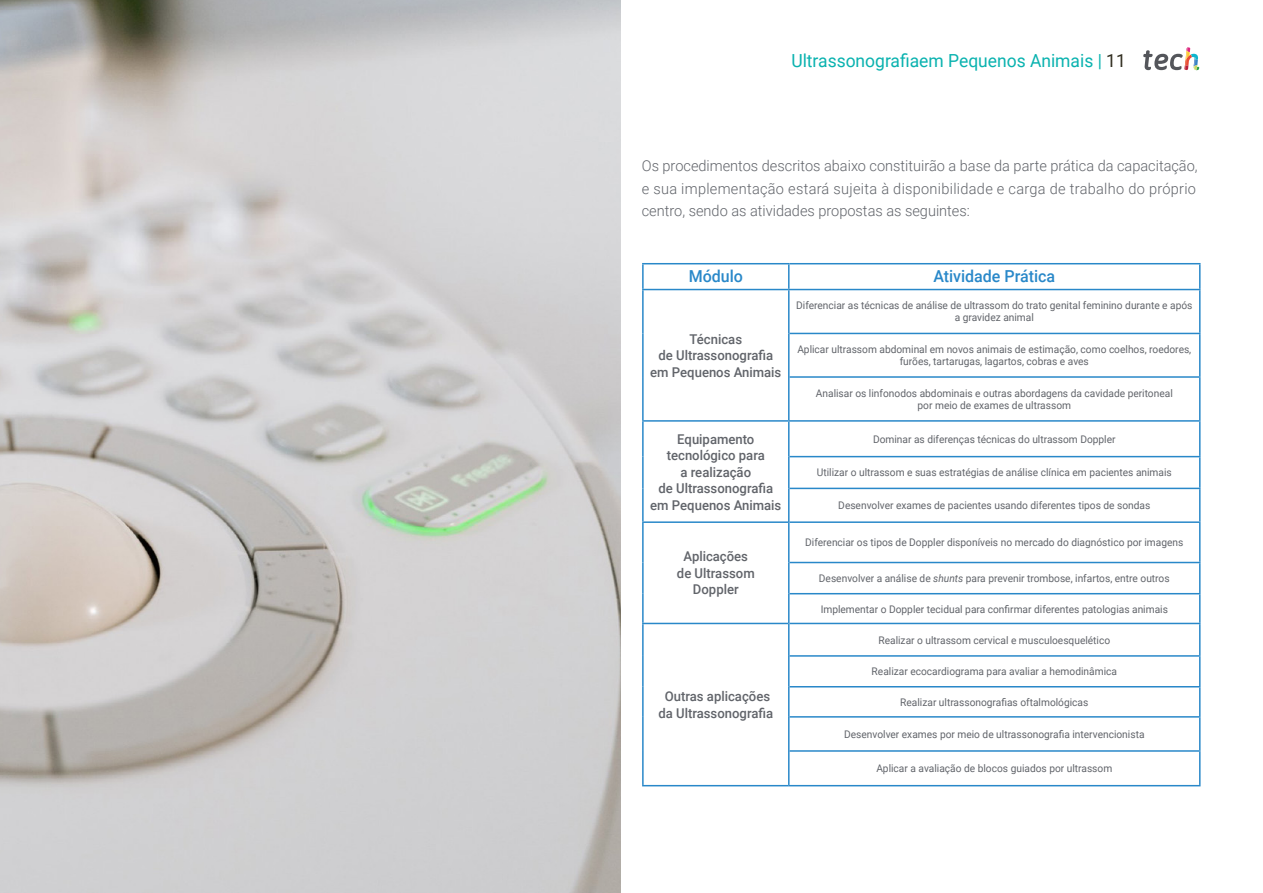
<style>
.page{position:relative;width:1263px;height:893px;background:#fff}
.page>*{position:absolute;margin:0;border:0;box-sizing:border-box;transform-origin:0 0}
.t1{font:18px "Roboto";color:#09b2af}
.t2{font:500 16.5px "Roboto";color:#2988c9}
.t3{font:300 15px/22.5px "Roboto";color:#61646a;text-align:justify}
.t4{font:500 13.5px/16.5px "Roboto";color:#61646a;text-align:center}
.t5{font:10.5px/12px "Roboto";color:#61646a;text-align:center}
.s1{color:#312e20}
.s2{font-style:italic}
</style>
<div class="page">
<svg style="left:1143px;top:47px;width:56px;height:24px"></svg>
<hr style="left:642px;top:785px;width:147px;height:1px;background:#2988c9">
<hr style="left:788px;top:422px;width:1px;height:35px;background:#2988c9">
<hr style="left:788px;top:457px;width:1px;height:31px;background:#2988c9">
<hr style="left:788px;top:488px;width:1px;height:34px;background:#2988c9">
<hr style="left:788px;top:522px;width:1px;height:40px;background:#2988c9">
<hr style="left:788px;top:562px;width:1px;height:32px;background:#2988c9">
<svg style="left:788px;top:594px;width:1px;height:29px"></svg>
<hr style="left:788px;top:623px;width:1px;height:33px;background:#2988c9">
<hr style="left:788px;top:656px;width:1px;height:31px;background:#2988c9">
<hr style="left:788px;top:687px;width:1px;height:30px;background:#2988c9">
<hr style="left:788px;top:717px;width:1px;height:34px;background:#2988c9">
<hr style="left:788px;top:751px;width:1px;height:34px;background:#2988c9">
<hr style="left:788px;top:290px;width:1px;height:43px;background:#2988c9">
<hr style="left:788px;top:333px;width:1px;height:44px;background:#2988c9">
<hr style="left:788px;top:377px;width:1px;height:43px;background:#2988c9">
<hr style="left:642px;top:289px;width:147px;height:1px;background:#2988c9">
<hr style="left:642px;top:290px;width:2px;height:43px;background:#2988c9">
<hr style="left:642px;top:333px;width:2px;height:44px;background:#2988c9">
<hr style="left:642px;top:377px;width:2px;height:43px;background:#2988c9">
<hr style="left:642px;top:420px;width:147px;height:2px;background:#2988c9">
<hr style="left:642px;top:263px;width:147px;height:1px;background:#2988c9">
<hr style="left:642px;top:264px;width:2px;height:25px;background:#2988c9">
<svg style="left:788px;top:264px;width:1px;height:25px"></svg>
<hr style="left:789px;top:263px;width:411px;height:1px;background:#2988c9">
<svg style="left:1199px;top:264px;width:1px;height:25px"></svg>
<hr style="left:789px;top:289px;width:411px;height:1px;background:#2988c9">
<hr style="left:789px;top:333px;width:411px;height:1px;background:#2988c9">
<hr style="left:789px;top:376px;width:411px;height:2px;background:#2988c9">
<hr style="left:1199px;top:290px;width:1px;height:43px;background:#2988c9">
<hr style="left:1199px;top:334px;width:1px;height:42px;background:#2988c9">
<hr style="left:1199px;top:378px;width:1px;height:42px;background:#2988c9">
<hr style="left:789px;top:420px;width:411px;height:2px;background:#2988c9">
<hr style="left:642px;top:422px;width:2px;height:35px;background:#2988c9">
<hr style="left:642px;top:457px;width:2px;height:31px;background:#2988c9">
<hr style="left:642px;top:488px;width:2px;height:33px;background:#2988c9">
<hr style="left:642px;top:521px;width:146px;height:2px;background:#2988c9">
<hr style="left:1199px;top:422px;width:1px;height:34px;background:#2988c9">
<hr style="left:789px;top:456px;width:411px;height:1px;background:#2988c9">
<hr style="left:1199px;top:457px;width:1px;height:31px;background:#2988c9">
<hr style="left:789px;top:488px;width:411px;height:1px;background:#2988c9">
<hr style="left:1199px;top:489px;width:1px;height:32px;background:#2988c9">
<hr style="left:789px;top:521px;width:411px;height:2px;background:#2988c9">
<hr style="left:642px;top:523px;width:2px;height:39px;background:#2988c9">
<hr style="left:642px;top:562px;width:2px;height:32px;background:#2988c9">
<hr style="left:642px;top:594px;width:2px;height:29px;background:#2988c9">
<hr style="left:642px;top:623px;width:146px;height:1px;background:#2988c9">
<hr style="left:1199px;top:523px;width:1px;height:39px;background:#2988c9">
<hr style="left:789px;top:562px;width:411px;height:1px;background:#2988c9">
<hr style="left:1199px;top:563px;width:1px;height:30px;background:#2988c9">
<hr style="left:789px;top:593px;width:411px;height:1px;background:#2988c9">
<svg style="left:1199px;top:594px;width:1px;height:29px"></svg>
<hr style="left:789px;top:623px;width:411px;height:1px;background:#2988c9">
<hr style="left:1199px;top:624px;width:1px;height:31px;background:#2988c9">
<hr style="left:789px;top:655px;width:411px;height:2px;background:#2988c9">
<hr style="left:789px;top:686px;width:411px;height:1px;background:#2988c9">
<svg style="left:1199px;top:657px;width:1px;height:59px"></svg>
<hr style="left:789px;top:716px;width:411px;height:2px;background:#2988c9">
<hr style="left:1199px;top:718px;width:1px;height:32px;background:#2988c9">
<hr style="left:789px;top:750px;width:411px;height:2px;background:#2988c9">
<hr style="left:1199px;top:752px;width:1px;height:33px;background:#2988c9">
<hr style="left:789px;top:785px;width:411px;height:1px;background:#2988c9">
<hr style="left:642px;top:624px;width:2px;height:32px;background:#2988c9">
<hr style="left:642px;top:656px;width:2px;height:31px;background:#2988c9">
<hr style="left:642px;top:687px;width:2px;height:30px;background:#2988c9">
<hr style="left:642px;top:717px;width:2px;height:34px;background:#2988c9">
<hr style="left:642px;top:751px;width:2px;height:34px;background:#2988c9">
<img style="left:0;top:0;width:621px;height:893px">
<h1 class="t1" style="left:791px;top:48px;width:336px">Ultrassonografiaem Pequenos Animais | <span class="s1">11</span></h1>
<h3 class="t3" style="left:642px;top:154px;width:557px">Os procedimentos descritos abaixo constituirão a base da parte prática da capacitação, e sua implementação estará sujeita à disponibilidade e carga de trabalho do próprio centro, sendo as atividades propostas as seguintes:</h3>
<h2 class="t2" style="left:689px;top:265px;width:56px">Módulo</h2>
<h2 class="t2" style="left:933px;top:265px;width:123px">Atividade Prática</h2>
<p class="t4" style="left:650px;top:330px;width:133px">Técnicas<br>de Ultrassonografia em Pequenos Animais</p>
<p class="t5" style="left:796px;top:299px;width:398px">Diferenciar as técnicas de análise de ultrassom do trato genital feminino durante e após a gravidez animal</p>
<p class="t5" style="left:797px;top:343px;width:395px">Aplicar ultrassom abdominal em novos animais de estimação, como coelhos, roedores, furões, tartarugas, lagartos, cobras e aves</p>
<p class="t5" style="left:816px;top:387px;width:358px">Analisar os linfonodos abdominais e outras abordagens da cavidade peritoneal por meio de exames de ultrassom</p>
<p class="t4" style="left:650px;top:430px;width:133px">Equipamento tecnológico para<br>a realização<br>de Ultrassonografia em Pequenos Animais</p>
<p class="t5" style="left:873px;top:433px;width:244px">Dominar as diferenças técnicas do ultrassom Doppler</p>
<p class="t5" style="left:817px;top:466px;width:356px">Utilizar o ultrassom e suas estratégias de análise clínica em pacientes animais</p>
<p class="t5" style="left:838px;top:499px;width:314px">Desenvolver exames de pacientes usando diferentes tipos de sondas</p>
<p class="t4" style="left:677px;top:548px;width:79px">Aplicações de Ultrassom<br>Doppler</p>
<p class="t4" style="left:658px;top:688px;width:116px">Outras aplicações da Ultrassonografia</p>
<p class="t5" style="left:805px;top:536px;width:380px">Diferenciar os tipos de Doppler disponíveis no mercado do diagnóstico por imagens</p>
<p class="t5" style="left:819px;top:572px;width:352px">Desenvolver a análise de <span class="s2">shunts</span> para prevenir trombose, infartos, entre outros</p>
<p class="t5" style="left:821px;top:602px;width:349px">Implementar o Doppler tecidual para confirmar diferentes patologias animais</p>
<p class="t5" style="left:878px;top:633px;width:233px">Realizar o ultrassom cervical e musculoesquelético</p>
<p class="t5" style="left:872px;top:665px;width:247px">Realizar ecocardiograma para avaliar a hemodinâmica</p>
<p class="t5" style="left:900px;top:696px;width:190px">Realizar ultrassonografias oftalmológicas</p>
<p class="t5" style="left:844px;top:728px;width:302px">Desenvolver exames por meio de ultrassonografia intervencionista</p>
<p class="t5" style="left:876px;top:762px;width:237px">Aplicar a avaliação de blocos guiados por ultrassom</p>
</div>
